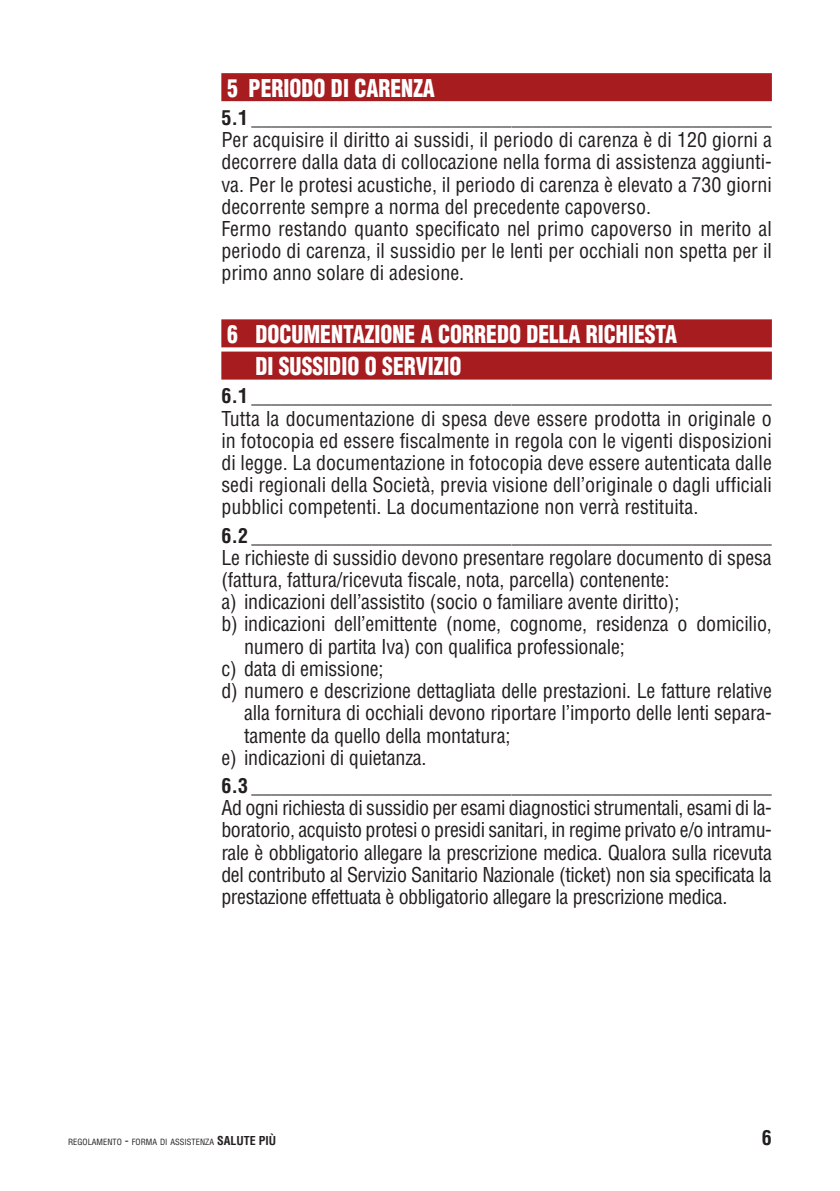
<style>
.page{position:relative;width:840px;height:1191px;background:#fff}
.page>*{position:absolute;margin:0;border:0;box-sizing:border-box;transform-origin:0 0}
.AREE{font:900 condensed 24px "Helvetica LT Std";color:#fff;scale:.9 1}
.AREE_riga2{font:900 condensed 24px "Helvetica LT Std";color:#fff;scale:.9 1}
.TESTO{font:condensed 20px/22.2px "Helvetica LT Std";letter-spacing:-.01em;color:#231f20;text-align:justify}
.TESTO_con_rientri{font:condensed 20px/22.2px "Helvetica LT Std";letter-spacing:-.01em;color:#231f20}
.TITOLETTI{font:700 condensed 20px "Helvetica LT Std";color:#231f20}
.t1{font:condensed 8.4px "Helvetica LT Std";color:#231f20}
.s1{font-size:12px}
.s2{font-weight:700;font-size:12px}
</style>
<div class="page">
<div style="left:221px;top:73px;width:550px;height:28px;background:#a61c1f"></div>
<div style="left:221px;top:319px;width:550px;height:28px;background:#a61c1f"></div>
<div style="left:221px;top:351px;width:550px;height:28px;background:#a61c1f"></div>
<p class="AREE" style="left:227px;top:73px;width:232px">5 PERIODO DI CARENZA</p>
<p class="TITOLETTI" style="left:221px;top:105px;width:551px">5.1 ____________________________________________________</p>
<p class="TESTO" style="left:221px;top:129px;width:552px">Per acquisire il diritto ai sussidi, il periodo di carenza è di 120 giorni a decorrere dalla data di collocazione nella forma di assistenza aggiunti&shy;va. Per le protesi acustiche, il periodo di carenza è elevato a 730 giorni decorrente sempre a norma del precedente capoverso.</p>
<p class="TESTO" style="left:221px;top:217px;width:551px">Fermo restando quanto specificato nel primo capoverso in merito al periodo di carenza, il sussidio per le lenti per occhiali non spetta per il primo anno solare di adesione.</p>
<p class="AREE" style="left:227px;top:319px;width:501px">6 DOCUMENTAZIONE A CORREDO DELLA RICHIESTA</p>
<p class="AREE_riga2" style="left:255px;top:351px;width:230px">DI SUSSIDIO O SERVIZIO</p>
<p class="TITOLETTI" style="left:221px;top:383px;width:551px">6.1 ____________________________________________________</p>
<p class="TESTO" style="left:221px;top:407px;width:551px">Tutta la documentazione di spesa deve essere prodotta in originale o in fotocopia ed essere fiscalmente in regola con le vigenti disposizioni di legge. La documentazione in fotocopia deve essere autenticata dalle sedi regionali della Società, previa visione dell’originale o dagli ufficiali pubblici competenti. La documentazione non verrà restituita.</p>
<p class="TITOLETTI" style="left:221px;top:523px;width:551px">6.2 ____________________________________________________</p>
<p class="TESTO" style="left:221px;top:546px;width:551px">Le richieste di sussidio devono presentare regolare documento di spesa (fattura, fattura/ricevuta fiscale, nota, parcella) contenente:</p>
<p class="TESTO_con_rientri" style="left:221px;top:591px;width:459px">a) indicazioni dell’assistito (socio o familiare avente diritto);</p>
<p class="TESTO_con_rientri" style="left:244px;top:613px;width:529px;text-indent:-23px">b) indicazioni dell’emittente (nome, cognome, residenza o domicilio, numero di partita Iva) con qualifica professionale;</p>
<p class="TESTO_con_rientri" style="left:221px;top:657px;width:163px">c) data di emissione;</p>
<p class="TESTO_con_rientri" style="left:244px;top:679px;width:529px;text-align:justify;text-indent:-23px">d) numero e descrizione dettagliata delle prestazioni. Le fatture relative alla fornitura di occhiali devono riportare l’importo delle lenti separa&shy;tamente da quello della montatura;</p>
<p class="TESTO_con_rientri" style="left:221px;top:746px;width:207px">e) indicazioni di quietanza.</p>
<p class="TITOLETTI" style="left:221px;top:773px;width:551px">6.3 ____________________________________________________</p>
<p class="TESTO" style="left:221px;top:796px;width:551px">Ad ogni richiesta di sussidio per esami diagnostici strumentali, esami di la&shy;boratorio, acquisto protesi o presidi sanitari, in regime privato e/o intramu&shy;rale è obbligatorio allegare la prescrizione medica. Qualora sulla ricevuta del contributo al Servizio Sanitario Nazionale (ticket) non sia specificata la prestazione effettuata è obbligatorio allegare la prescrizione medica.</p>
<p class="t1" style="left:68px;top:1136px;width:209px">REGOLAMENTO <span class="s1">-</span> FORMA DI ASSISTENZA <span class="s2">SALUTE PIÙ</span></p>
<p class="TITOLETTI" style="left:761px;top:1125px;width:11px">6</p>
</div>
